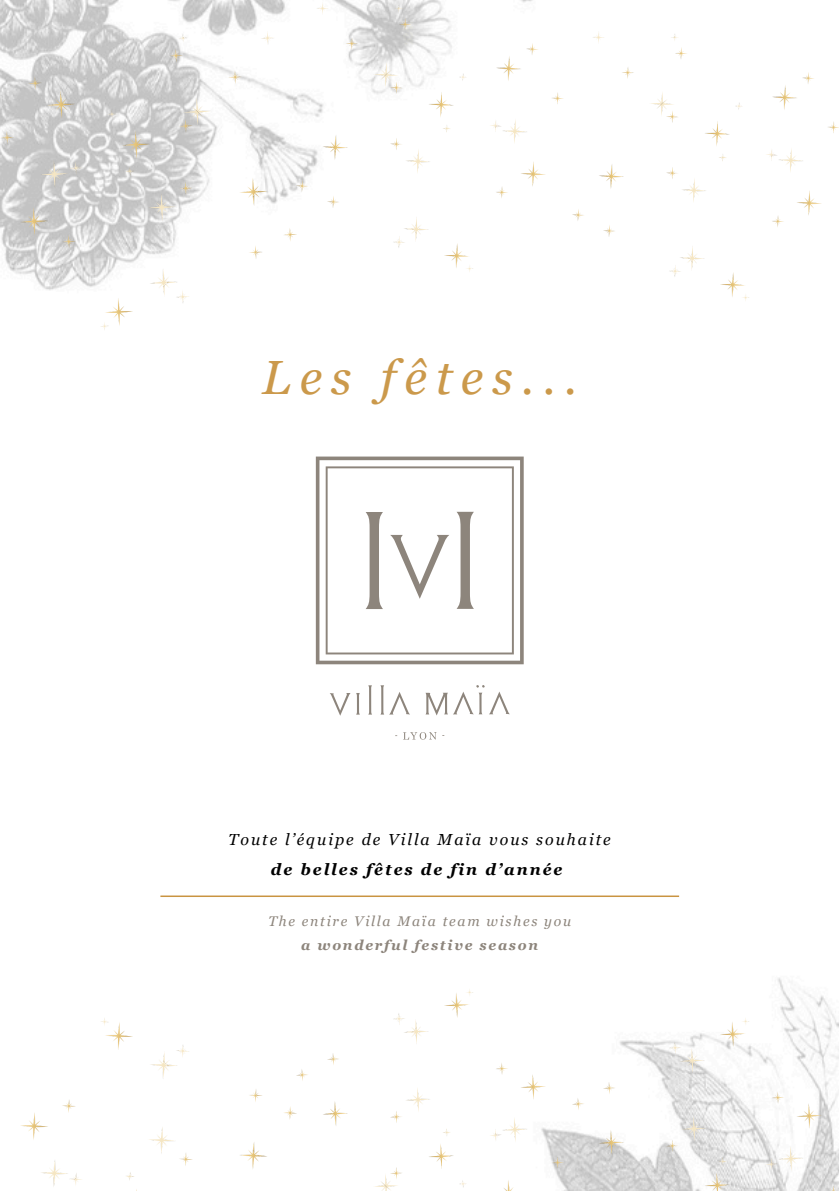
<style>
.page{position:relative;width:839px;height:1191px;background:#fff}
.page>*{position:absolute;margin:0;border:0;box-sizing:border-box;transform-origin:0 0}
.t1{font:italic 48px "Georgia Pro";letter-spacing:.175em;color:#cb994b}
.t2{font:italic 16px/29.4px "Georgia Pro";letter-spacing:.125em;color:#000;text-align:center}
.t3{font:italic 14px "Georgia Pro";letter-spacing:.125em;color:#8d857c}
.t4{font:italic 700 14px "Georgia Pro";letter-spacing:.125em;color:#8d857c}
.s1{font-weight:700}
</style>
<div class="page">
<svg style="left:316px;top:457px;width:207px;height:207px"></svg>
<svg style="left:330px;top:693px;width:20px;height:23px"></svg>
<svg style="left:356px;top:693px;width:4px;height:22px"></svg>
<svg style="left:368px;top:685px;width:4px;height:30px"></svg>
<svg style="left:380px;top:685px;width:30px;height:30px"></svg>
<svg style="left:395px;top:732px;width:49px;height:8px"></svg>
<svg style="left:425px;top:685px;width:85px;height:31px"></svg>
<img style="left:0;top:0;width:533px;height:31px">
<img style="left:563px;top:978px;width:272px;height:213px">
<hr style="left:160px;top:896px;width:519px;height:1px;background:#c99441">
<img style="left:0;top:31px;width:296px;height:299px">
<img style="left:296px;top:2px;width:267px;height:270px">
<img style="left:572px;top:32px;width:266px;height:269px">
<img style="left:20px;top:1018px;width:276px;height:173px">
<img style="left:296px;top:989px;width:267px;height:202px">
<img style="left:572px;top:1018px;width:266px;height:173px">
<p class="t1" style="left:262px;top:350px;width:316px">Les fêtes...</p>
<p class="t2" style="left:229px;top:825px;width:383px">Toute l’équipe de Villa Maïa vous souhaite <span class="s1">de belles fêtes de fin d’année</span></p>
<p class="t3" style="left:268px;top:913px;width:304px">The entire Villa Maïa team wishes you</p>
<p class="t4" style="left:301px;top:937px;width:238px">a wonderful festive season</p>
</div>
